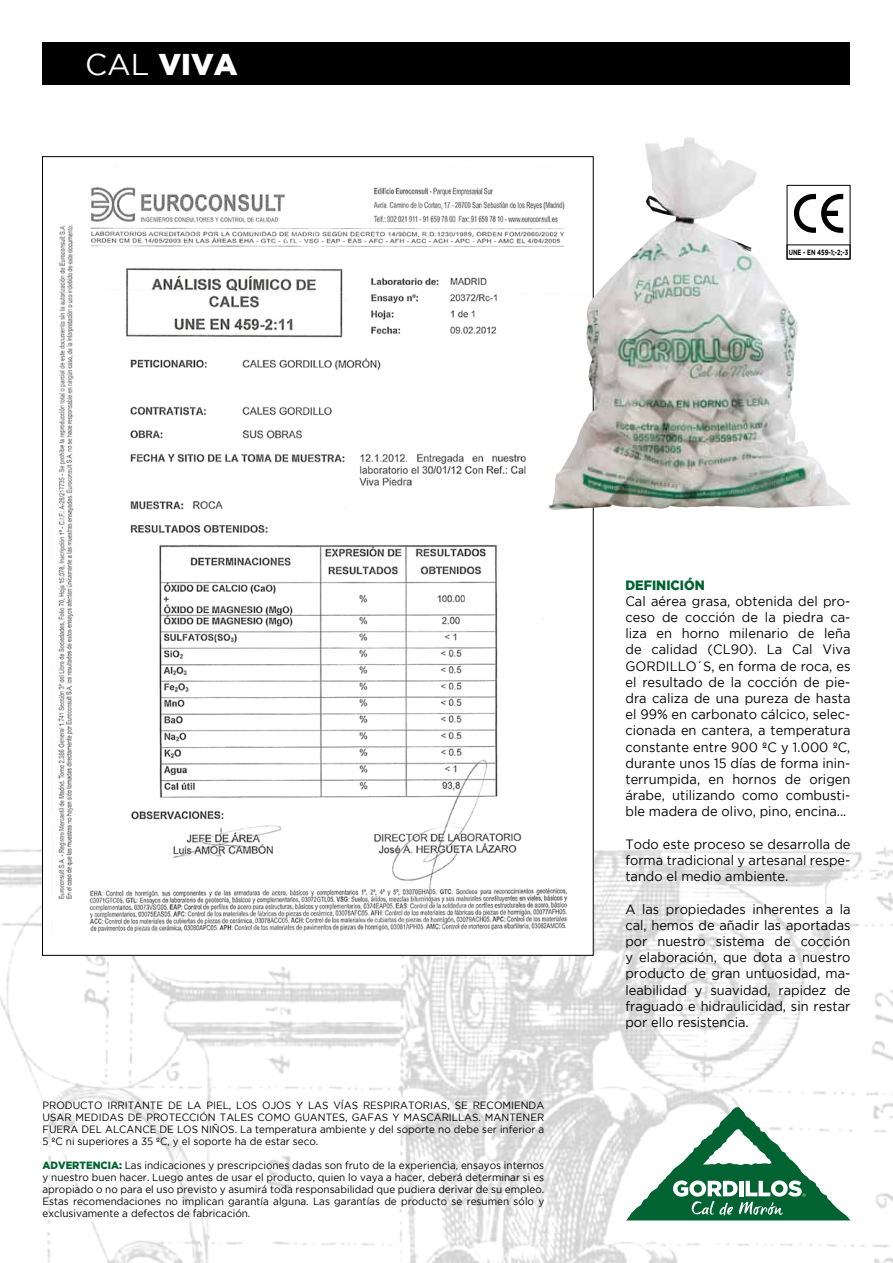
<style>
.page{position:relative;width:893px;height:1263px;background:#fff}
.page>*{position:absolute;margin:0;border:0;box-sizing:border-box;transform-origin:0 0}
.t1{font:900 30px "Gotham";color:#fff}
.t2{font:13.5px/16.2px "Gotham";color:#000;text-align:justify;scale:.95 1}
.t3{font:900 13.5px "Gotham";color:#006331;scale:.95 1}
.t4{font:10.5px/12px "Gotham";color:#000;text-align:justify;scale:.95 1}
.t5{font:700 7.5px "Gotham";color:#000;scale:.76 1}
.s1{font-weight:400}
.s2{font-weight:900;color:#006331}
</style>
<div class="page">
<img style="left:0;top:807px;width:893px;height:456px">
<div style="left:43px;top:43px;width:807px;height:42px;background:#000"></div>
<svg style="left:626px;top:1107px;width:224px;height:113px"></svg>
<img style="left:44px;top:187px;width:547px;height:766px">
<img style="left:548px;top:137px;width:302px;height:374px">
<svg style="left:794px;top:194px;width:49px;height:39px"></svg>
<div style="left:787px;top:185px;width:63px;height:74px;border:1px solid #000"></div>
<h1 class="t1" style="left:85px;top:47px;width:154px"><span class="s1">CAL</span> VIVA</h1>
<p class="t5" style="left:789px;top:247px;width:80px">UNE - EN 459-1;-2;-3</p>
<p class="t4" style="left:43px;top:1099px;width:530px">PRODUCTO IRRITANTE DE LA PIEL, LOS OJOS Y LAS VÍAS RESPIRATORIAS, SE RECOMIENDA USAR MEDIDAS DE PROTECCIÓN TALES COMO GUANTES, GAFAS Y MASCARILLAS. MANTENER FUERA DEL ALCANCE DE LOS NIÑOS. La temperatura ambiente y del soporte no debe ser inferior a 5 ºC ni superiores a 35 ºC, y el soporte ha de estar seco.</p>
<p class="t4" style="left:43px;top:1159px;width:530px"><span class="s2">ADVERTENCIA:</span> Las indicaciones y prescripciones dadas son fruto de la experiencia, ensayos internos y nuestro buen hacer. Luego antes de usar el producto, quien lo vaya a hacer, deberá determinar si es apropiado o no para el uso previsto y asumirá toda responsabilidad que pudiera derivar de su empleo.<br>Estas recomendaciones no implican garantía alguna. Las garantías de producto se resumen sólo y exclusivamente a defectos de fabricación.</p>
<p class="t3" style="left:625px;top:577px;width:85px">DEFINICIÓN</p>
<p class="t2" style="left:625px;top:593px;width:238px">Cal aérea grasa, obtenida del pro&shy;ceso de cocción de la piedra ca&shy;liza en horno milenario de leña de calidad (CL90). La Cal Viva GORDILLO´S, en forma de roca, es el resultado de la cocción de pie&shy;dra caliza de una pureza de hasta el 99% en carbonato cálcico, selec&shy;cionada en cantera, a temperatura constante entre 900 ºC y 1.000 ºC, durante unos 15 días de forma inin&shy;terrumpida, en hornos de origen árabe, utilizando como combusti&shy;ble madera de olivo, pino, encina...</p>
<p class="t2" style="left:625px;top:836px;width:238px">Todo este proceso se desarrolla de forma tradicional y artesanal respe&shy;tando el medio ambiente.</p>
<p class="t2" style="left:625px;top:900px;width:238px">A las propiedades inherentes a la cal, hemos de añadir las aportadas por nuestro sistema de cocción y elaboración, que dota a nuestro producto de gran untuosidad, ma&shy;leabilidad y suavidad, rapidez de fraguado e hidraulicidad, sin restar por ello resistencia.</p>
</div>
